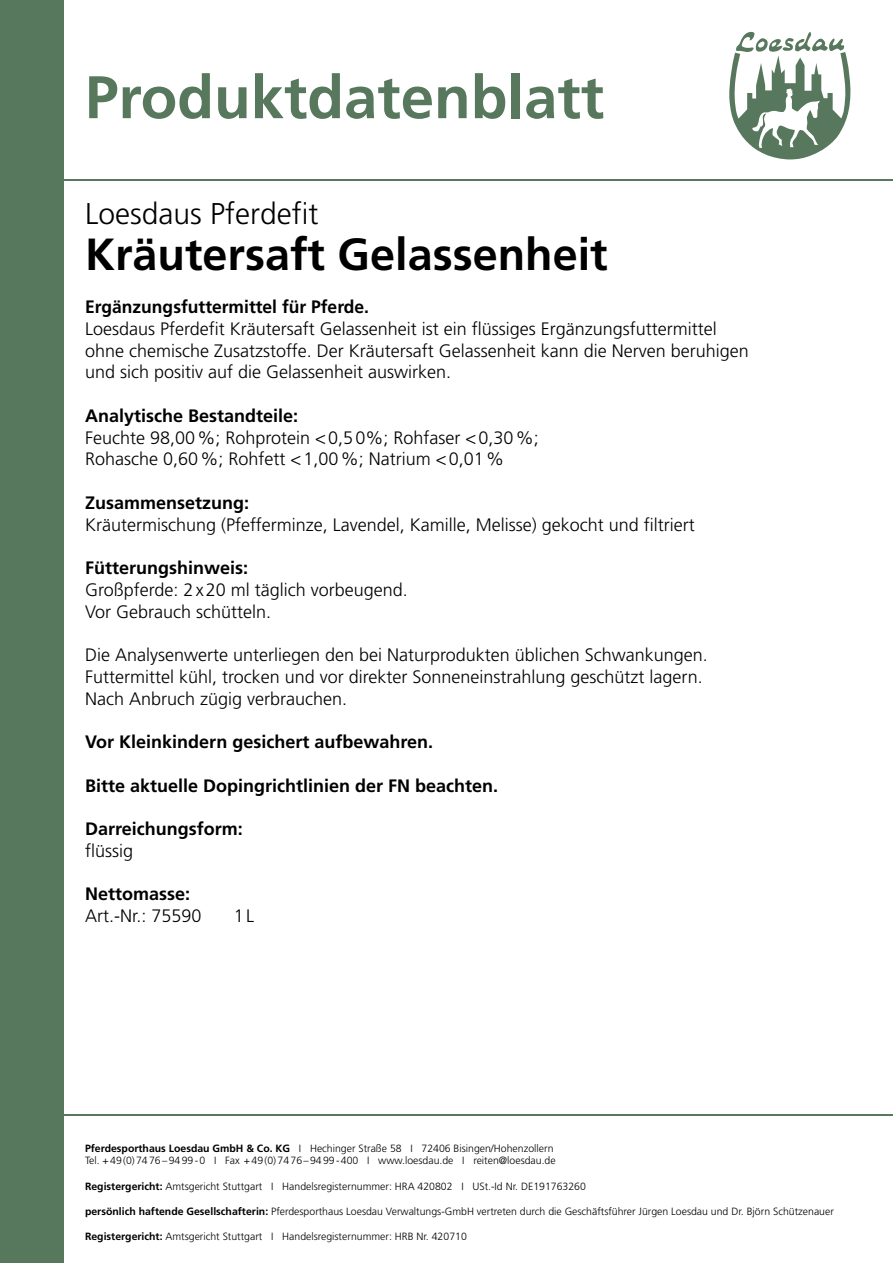
<style>
.page{position:relative;width:893px;height:1263px;background:#fff}
.page>*{position:absolute;margin:0;border:0;box-sizing:border-box;transform-origin:0 0}
.t1{font:700 60px "Frutiger LT Std";color:#57785d}
.t2{font:700 45px "Frutiger LT Std";color:#000}
.t3{font:300 30px "Frutiger LT Std";color:#000}
.t4{font:300 18px/21.8px "Frutiger LT Std";color:#000}
.t5{font:700 18px "Frutiger LT Std";color:#000}
.t6{font:300 10.5px/12.6px "Frutiger LT Std";color:#000}
.s1{font-weight:700}
</style>
<div class="page">
<svg style="left:729px;top:31px;width:122px;height:128px"></svg>
<hr style="left:0;top:180px;width:893px;height:1px;background:#57785d">
<hr style="left:0;top:1114px;width:893px;height:1px;background:#57785d">
<div style="left:0;top:0;width:64px;height:1263px;background:#57785d"></div>
<h1 class="t1" style="left:85px;top:62px;width:521px">Produktdatenblatt</h1>
<h3 class="t3" style="left:85px;top:197px;width:235px">Loesdaus Pferdefit</h3>
<h2 class="t2" style="left:85px;top:227px;width:524px">Kräutersaft Gelassenheit</h2>
<p class="t5" style="left:85px;top:296px;width:285px">Ergänzungsfuttermittel für Pferde.</p>
<p class="t4" style="left:85px;top:318px;width:665px">Loesdaus Pferdefit Kräutersaft Gelassenheit ist ein flüssiges Ergänzungsfuttermittel ohne chemische Zusatzstoffe. Der Kräutersaft Gelassenheit kann die Nerven beruhigen und sich positiv auf die Gelassenheit auswirken.</p>
<p class="t5" style="left:85px;top:405px;width:215px">Analytische Bestandteile:</p>
<p class="t4" style="left:85px;top:427px;width:455px">Feuchte 98,00%; Rohprotein &lt;0,50%; Rohfaser &lt;0,30%;<br>Rohasche 0,60%; Rohfett &lt;1,00%; Natrium &lt;0,01%</p>
<p class="t5" style="left:85px;top:492px;width:166px">Zusammensetzung:</p>
<p class="t4" style="left:85px;top:514px;width:611px">Kräutermischung (Pfefferminze, Lavendel, Kamille, Melisse) gekocht und filtriert</p>
<p class="t5" style="left:85px;top:557px;width:165px">Fütterungshinweis:</p>
<p class="t4" style="left:85px;top:579px;width:324px">Großpferde: 2x20 ml täglich vorbeugend.<br>Vor Gebrauch schütteln.</p>
<p class="t4" style="left:85px;top:644px;width:624px">Die Analysenwerte unterliegen den bei Naturprodukten üblichen Schwankungen.<br>Futtermittel kühl, trocken und vor direkter Sonneneinstrahlung geschützt lagern.<br>Nach Anbruch zügig verbrauchen.</p>
<p class="t5" style="left:85px;top:731px;width:350px">Vor Kleinkindern gesichert aufbewahren.</p>
<p class="t5" style="left:85px;top:774px;width:415px">Bitte aktuelle Dopingrichtlinien der FN beachten.</p>
<p class="t5" style="left:85px;top:818px;width:159px">Darreichungsform:</p>
<p class="t4" style="left:85px;top:840px;width:50px">flüssig</p>
<p class="t5" style="left:85px;top:883px;width:107px">Nettomasse:</p>
<p class="t4" style="left:85px;top:905px;width:118px">Art.-Nr.: 75590</p>
<p class="t4" style="left:234px;top:905px;width:22px">1L</p>
<p class="t6" style="left:85px;top:1142px;width:472px"><span class="s1">Pferdesporthaus Loesdau GmbH &amp; Co. KG</span> I Hechinger Straße 58 I 72406 Bisingen/Hohenzollern<br>Tel. +49(0)7476–9499-0 I Fax +49(0)7476–9499-400 I www.loesdau.de I reiten@loesdau.de</p>
<p class="t6" style="left:85px;top:1180px;width:502px"><span class="s1">Registergericht:</span> Amtsgericht Stuttgart I Handelsregisternummer: HRA 420802 I USt.-Id Nr. DE191763260</p>
<p class="t6" style="left:85px;top:1205px;width:750px"><span class="s1">persönlich haftende Gesellschafterin:</span> Pferdesporthaus Loesdau Verwaltungs-GmbH vertreten durch die Geschäftsführer Jürgen Loesdau und Dr. Björn Schützenauer</p>
<p class="t6" style="left:85px;top:1230px;width:383px"><span class="s1">Registergericht:</span> Amtsgericht Stuttgart I Handelsregisternummer: HRB Nr. 420710</p>
</div>
